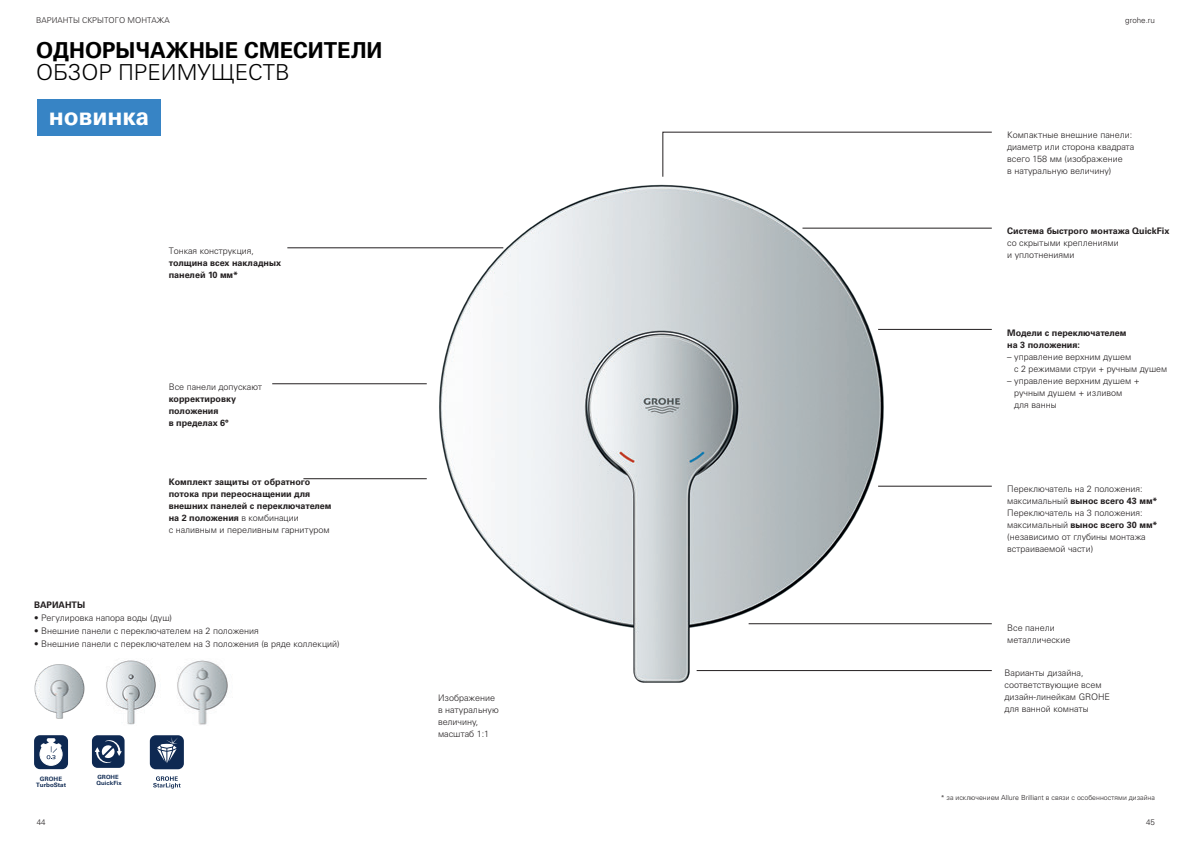
<style>
.page{position:relative;width:1191px;height:842px;background:#fff}
.page>*{position:absolute;margin:0;border:0;box-sizing:border-box;transform-origin:0 0}
.t1{font:700 24.6px "Univers LTCYR 65";color:#fff}
.t2{font:700 22px "Univers LTCYR 65";color:#000}
.t3{font:300 22px "Univers LTCYR 45";color:#000}
.t4{font:300 9px/12px "Univers LTCYR 45";color:#231f20}
.t5{font:700 9px/12px "Univers LTCYR 65";color:#231f20}
.t6{font:300 8px "Univers LTCYR 45";color:#231f20}
.t7{font:300 7px "Univers LTCYR 45";color:#231f20}
.t8{font:700 6px/6.6px "Linotype Univers 630";letter-spacing:.01em;color:#0e2952;text-align:center}
.t9{font:700 5.8px/6.3px "Linotype Univers 630";letter-spacing:.01em;color:#0e2952}
.s1{font-family:"Univers LTCYR 45";font-weight:300}
.s2{font-family:"Univers LTCYR 65";font-weight:700}
</style>
<div class="page">
<hr style="left:287px;top:248px;width:216px;height:1px;background:#231f20">
<hr style="left:272px;top:383px;width:155px;height:1px;background:#231f20">
<hr style="left:303px;top:478px;width:124px;height:1px;background:#231f20">
<div style="left:34px;top:735px;width:34px;height:34px;background:#0e2952;border-radius:6px"></div>
<svg style="left:40px;top:739px;width:22px;height:26px"></svg>
<div style="left:92px;top:735px;width:33px;height:33px;background:#0e2952;border-radius:6px"></div>
<svg style="left:95px;top:740px;width:27px;height:23px"></svg>
<svg style="left:153px;top:776px;width:28px;height:12px"></svg>
<div style="left:150px;top:735px;width:34px;height:34px;background:#0e2952;border-radius:6px"></div>
<svg style="left:157px;top:737px;width:21px;height:26px"></svg>
<img style="left:106px;top:660px;width:54px;height:65px">
<img style="left:34px;top:664px;width:51px;height:55px">
<img style="left:177px;top:660px;width:51px;height:65px">
<img style="left:352px;top:131px;width:620px;height:552px">
<svg style="left:662px;top:132px;width:330px;height:45px"></svg>
<hr style="left:802px;top:228px;width:189px;height:1px;background:#231f20">
<hr style="left:878px;top:329px;width:113px;height:1px;background:#231f20">
<hr style="left:878px;top:486px;width:113px;height:1px;background:#231f20">
<hr style="left:748px;top:623px;width:243px;height:1px;background:#231f20">
<hr style="left:696px;top:670px;width:295px;height:1px;background:#231f20">
<div style="left:37px;top:100px;width:124px;height:36px;background:#3784c5"></div>
<p class="t6" style="left:36px;top:15px;width:135px">ВАРИАНТЫ СКРЫТОГО МОНТАЖА</p>
<p class="t6" style="left:1125px;top:15px;width:31px">grohe.ru</p>
<p class="t2" style="left:36px;top:35px;width:348px">ОДНОРЫЧАЖНЫЕ СМЕСИТЕЛИ</p>
<p class="t3" style="left:36px;top:58px;width:255px">ОБЗОР ПРЕИМУЩЕСТВ</p>
<p class="t1" style="left:49px;top:99px;width:102px">новинка</p>
<p class="t4" style="left:169px;top:245px;width:87px">Тонкая конструкция,</p>
<p class="t5" style="left:169px;top:256px;width:114px">толщина всех накладных</p>
<p class="t5" style="left:169px;top:268px;width:71px">панелей 10 мм*</p>
<p class="t4" style="left:169px;top:381px;width:95px">Все панели допускают</p>
<p class="t5" style="left:169px;top:393px;width:69px">корректировку</p>
<p class="t5" style="left:169px;top:405px;width:51px">положения</p>
<p class="t5" style="left:169px;top:417px;width:62px">в пределах 6°</p>
<p class="t5" style="left:169px;top:475px;width:143px">Комплект защиты от обратного</p>
<p class="t5" style="left:169px;top:487px;width:143px">потока при переоснащении для</p>
<p class="t5" style="left:169px;top:499px;width:164px">внешних панелей с переключателем</p>
<p class="t5" style="left:169px;top:511px;width:131px">на 2 положения <span class="s1">в комбинации</span></p>
<p class="t4" style="left:169px;top:523px;width:162px">с наливным и переливным гарнитуром</p>
<p class="t5" style="left:34px;top:598px;width:53px">ВАРИАНТЫ</p>
<p class="t4" style="left:34px;top:612px;width:140px">• Регулировка напора воды (душ)</p>
<p class="t4" style="left:34px;top:625px;width:226px">• Внешние панели с переключателем на 2 положения</p>
<p class="t4" style="left:34px;top:638px;width:307px">• Внешние панели с переключателем на 3 положения (в ряде коллекций)</p>
<p class="t8" style="left:36px;top:775px;width:31px">GROHE<br>TurboStat</p>
<p class="t9" style="left:97px;top:774px;width:27px">GROHE<br>QuickFix</p>
<p class="t4" style="left:438px;top:692px;width:59px">Изображение</p>
<p class="t4" style="left:438px;top:704px;width:62px">в натуральную</p>
<p class="t4" style="left:438px;top:716px;width:42px">величину,</p>
<p class="t4" style="left:438px;top:728px;width:53px">масштаб 1:1</p>
<p class="t4" style="left:1007px;top:129px;width:128px">Компактные внешние панели: диаметр или сторона квадрата всего 158 мм (изображение</p>
<p class="t4" style="left:1007px;top:165px;width:106px">в натуральную величину)</p>
<p class="t5" style="left:1007px;top:225px;width:164px">Система быстрого монтажа QuickFix <span class="s1">со скрытыми креплениями</span></p>
<p class="t4" style="left:1007px;top:249px;width:69px">и уплотнениями</p>
<p class="t5" style="left:1007px;top:326px;width:121px">Модели с переключателем</p>
<p class="t5" style="left:1007px;top:338px;width:74px">на 3 положения:</p>
<p class="t4" style="left:1007px;top:350px;width:125px">– управление верхним душем</p>
<p class="t4" style="left:1014px;top:362px;width:154px">с 2 режимами струи + ручным душем</p>
<p class="t4" style="left:1007px;top:374px;width:134px">– управление верхним душем +</p>
<p class="t4" style="left:1014px;top:386px;width:109px">ручным душем + изливом</p>
<p class="t4" style="left:1014px;top:398px;width:44px">для ванны</p>
<p class="t4" style="left:1007px;top:483px;width:152px">Переключатель на 2 положения: максимальный <span class="s2">вынос всего 43 мм*</span></p>
<p class="t4" style="left:1007px;top:507px;width:152px">Переключатель на 3 положения: максимальный <span class="s2">вынос всего 30 мм*</span></p>
<p class="t4" style="left:1007px;top:531px;width:140px">(независимо от глубины монтажа встраиваемой части)</p>
<p class="t4" style="left:1007px;top:621px;width:49px">Все панели</p>
<p class="t4" style="left:1007px;top:633px;width:65px">металлические</p>
<p class="t4" style="left:1004px;top:667px;width:80px">Варианты дизайна,</p>
<p class="t4" style="left:1004px;top:679px;width:99px">соответствующие всем</p>
<p class="t4" style="left:1004px;top:691px;width:107px">дизайн-линейкам GROHE</p>
<p class="t4" style="left:1004px;top:703px;width:86px">для ванной комнаты</p>
<p class="t7" style="left:940px;top:793px;width:216px">* за исключением Allure Brilliant в связи с особенностями дизайна</p>
<p class="t6" style="left:37px;top:817px;width:10px">44</p>
<p class="t6" style="left:1146px;top:817px;width:10px">45</p>
</div>
